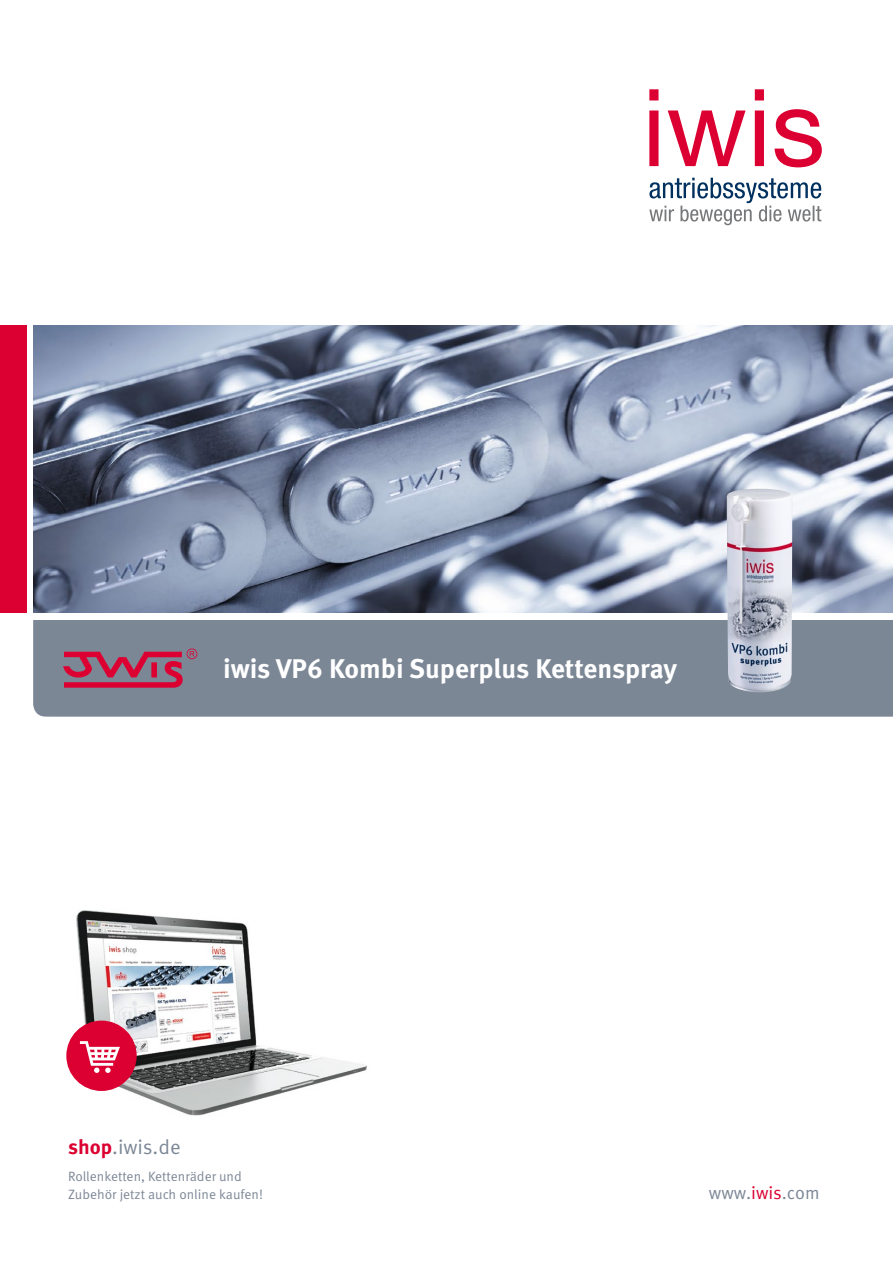
<style>
.page{position:relative;width:893px;height:1263px;background:#fff}
.page>*{position:absolute;margin:0;border:0;box-sizing:border-box;transform-origin:0 0}
.HEADLINE{font:700 27px "Meta OT";color:#fff}
.t1{font:20.4px "Meta OT";letter-spacing:-.005em;color:#7c8796}
.HEADLINE-2{font:18px "Meta OT";color:#7c8796}
.t2{font:13.5px/18px "Meta OT";color:#7c8796}
.s1{font-weight:700;color:#db0031}
.s2{color:#db0031}
</style>
<div class="page">
<img style="left:33px;top:325px;width:860px;height:287px">
<div style="left:0;top:325px;width:26px;height:287px;background:#db0031"></div>
<svg style="left:649px;top:178px;width:172px;height:47px"></svg>
<svg style="left:649px;top:89px;width:173px;height:78px"></svg>
<div style="left:33px;top:620px;width:860px;height:97px;background:#7c8796"></div>
<svg style="left:63px;top:648px;width:134px;height:40px;background:#a1516d"></svg>
<img style="left:727px;top:489px;width:65px;height:203px">
<img style="left:71px;top:910px;width:296px;height:206px">
<div style="left:66px;top:1020px;width:71px;height:71px;background:#db0031;border-radius:50%"></div>
<svg style="left:80px;top:1041px;width:40px;height:32px"></svg>
<p class="HEADLINE" style="left:223px;top:652px;width:455px">iwis VP6 Kombi Superplus Kettenspray</p>
<p class="t1" style="left:68px;top:1135px;width:114px"><span class="s1">shop</span>.iwis.de</p>
<p class="t2" style="left:68px;top:1167px;width:197px">Rollenketten, Kettenräder und<br>Zubehör jetzt auch online kaufen!</p>
<p class="HEADLINE-2" style="left:709px;top:1182px;width:112px">www.<span class="s2">iwis</span>.com</p>
</div>
